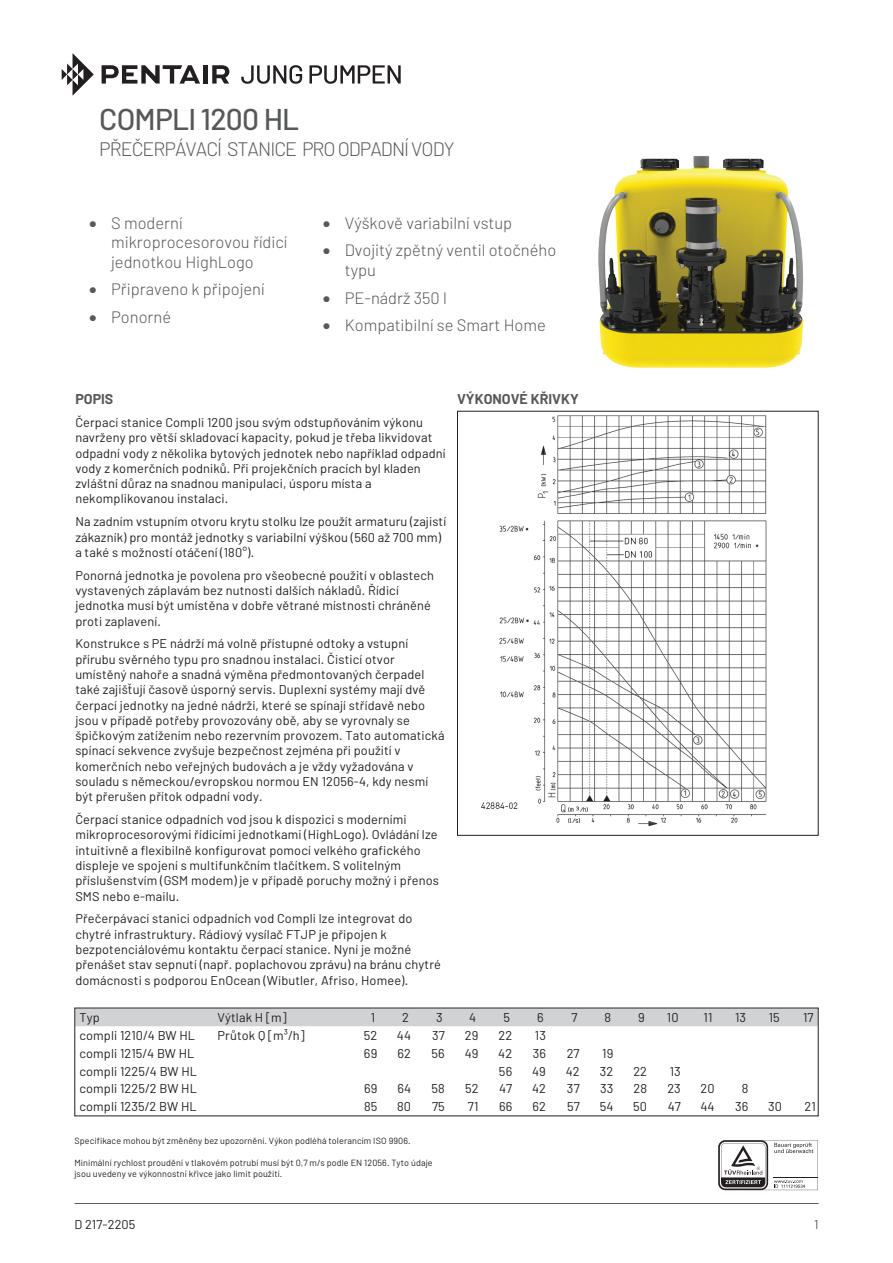
<style>
.page{position:relative;width:893px;height:1263px;background:#fff}
.page>*{position:absolute;margin:0;border:0;box-sizing:border-box;transform-origin:0 0}
.t1{font:500 30px "Barlow";letter-spacing:-.025em;color:#57585a}
.t2{font:300 19.5px "Barlow";letter-spacing:-.05em;color:#57585a}
.t3{font:300 16.5px/19.8px "Barlow";color:#57585a}
.t4{font:700 14.25px "Barlow";color:#57585a}
.t5{font:12.75px/15.3px "Barlow";letter-spacing:.01em;color:#231f20}
.t6{font:12.75px "Barlow";color:#57585a}
.t7{font:9px/10.8px "Barlow";letter-spacing:.01em;color:#231f20}
</style>
<div class="page">
<hr style="left:74px;top:1203px;width:745px;height:1px;background:#57585a">
<img style="left:598px;top:156px;width:206px;height:212px">
<img style="left:481px;top:415px;width:286px;height:412px">
<div style="left:457px;top:411px;width:362px;height:425px;border:1px solid #231f20"></div>
<div style="left:76px;top:1010px;width:741px;height:16px;background:#d1d2d4"></div>
<svg style="left:718px;top:1140px;width:100px;height:50px"></svg>
<svg style="left:241px;top:65px;width:61px;height:19px"></svg>
<svg style="left:309px;top:65px;width:92px;height:19px"></svg>
<svg style="left:62px;top:53px;width:32px;height:43px"></svg>
<svg style="left:102px;top:65px;width:98px;height:19px"></svg>
<hr style="left:203px;top:65px;width:4px;height:19px;background:#231f20">
<svg style="left:212px;top:65px;width:17px;height:19px"></svg>
<h1 class="t1" style="left:99px;top:100px;width:202px">COMPLI 1200 HL</h1>
<h2 class="t2" style="left:99px;top:136px;width:357px">PŘEČERPÁVACÍ STANICE PRO ODPADNÍ VODY</h2>
<p class="t3" style="left:111px;top:212px;width:178px;text-indent:-22px">• S moderní mikroprocesorovou řídicí jednotkou HighLogo</p>
<p class="t3" style="left:89px;top:279px;width:177px">• Připraveno k připojení</p>
<p class="t3" style="left:89px;top:306px;width:83px">• Ponorné</p>
<p class="t3" style="left:323px;top:213px;width:191px">• Výškově variabilní vstup</p>
<p class="t3" style="left:345px;top:240px;width:213px;text-indent:-22px">• Dvojitý zpětný ventil otočného typu</p>
<p class="t3" style="left:323px;top:287px;width:125px">• PE-nádrž 350 l</p>
<p class="t3" style="left:323px;top:315px;width:225px">• Kompatibilní se Smart Home</p>
<p class="t4" style="left:75px;top:390px;width:40px">POPIS</p>
<p class="t4" style="left:457px;top:390px;width:123px">VÝKONOVÉ KŘIVKY</p>
<p class="t5" style="left:75px;top:414px;width:372px">Čerpací stanice Compli 1200 jsou svým odstupňováním výkonu navrženy pro větší skladovací kapacity, pokud je třeba likvidovat odpadní vody z několika bytových jednotek nebo například odpadní vody z komerčních podniků. Při projekčních pracích byl kladen zvláštní důraz na snadnou manipulaci, úsporu místa a nekomplikovanou instalaci.</p>
<p class="t5" style="left:75px;top:514px;width:372px">Na zadním vstupním otvoru krytu stolku lze použít armaturu (zajistí zákazník) pro montáž jednotky s variabilní výškou (560 až 700 mm) a také s možností otáčení (180°).</p>
<p class="t5" style="left:75px;top:567px;width:360px">Ponorná jednotka je povolena pro všeobecné použití v oblastech vystavených záplavám bez nutnosti dalších nákladů. Řídicí jednotka musí být umístěna v dobře větrané místnosti chráněné proti zaplavení.</p>
<p class="t5" style="left:75px;top:636px;width:371px">Konstrukce s PE nádrží má volně přístupné odtoky a vstupní přírubu svěrného typu pro snadnou instalaci. Čisticí otvor umístěný nahoře a snadná výměna předmontovaných čerpadel také zajišťují časově úsporný servis. Duplexní systémy mají dvě čerpací jednotky na jedné nádrži, které se spínají střídavě nebo jsou v případě potřeby provozovány obě, aby se vyrovnaly se špičkovým zatížením nebo rezervním provozem. Tato automatická spínací sekvence zvyšuje bezpečnost zejména při použití v komerčních nebo veřejných budovách a je vždy vyžadována v souladu s německou/evropskou normou EN 12056-4, kdy nesmí být přerušen přítok odpadní vody.</p>
<p class="t5" style="left:75px;top:812px;width:365px">Čerpací stanice odpadních vod jsou k dispozici s moderními mikroprocesorovými řídicími jednotkami (HighLogo). Ovládání lze intuitivně a flexibilně konfigurovat pomocí velkého grafického displeje ve spojení s multifunkčním tlačítkem. S volitelným příslušenstvím (GSM modem) je v případě poruchy možný i přenos SMS nebo e-mailu.</p>
<p class="t5" style="left:75px;top:911px;width:367px">Přečerpávací stanici odpadních vod Compli lze integrovat do chytré infrastruktury. Rádiový vysílač FTJP je připojen k bezpotenciálovému kontaktu čerpací stanice. Nyní je možné přenášet stav sepnutí (např. poplachovou zprávu) na bránu chytré domácnosti s podporou EnOcean (Wibutler, Afriso, Homee).</p>
<p class="t5" style="left:79px;top:1009px;width:22px">Typ</p>
<p class="t5" style="left:218px;top:1009px;width:70px">Výtlak H [m]</p>
<p class="t5" style="left:371px;top:1009px;width:6px">1</p>
<p class="t5" style="left:402px;top:1009px;width:8px">2</p>
<p class="t5" style="left:436px;top:1009px;width:8px">3</p>
<p class="t5" style="left:469px;top:1009px;width:9px">4</p>
<p class="t5" style="left:503px;top:1009px;width:8px">5</p>
<p class="t5" style="left:537px;top:1009px;width:8px">6</p>
<p class="t5" style="left:571px;top:1009px;width:8px">7</p>
<p class="t5" style="left:605px;top:1009px;width:8px">8</p>
<p class="t5" style="left:638px;top:1009px;width:8px">9</p>
<p class="t5" style="left:667px;top:1009px;width:13px">10</p>
<p class="t5" style="left:703px;top:1009px;width:10px">11</p>
<p class="t5" style="left:735px;top:1009px;width:13px">13</p>
<p class="t5" style="left:769px;top:1009px;width:13px">15</p>
<p class="t5" style="left:803px;top:1009px;width:12px">17</p>
<p class="t5" style="left:79px;top:1027px;width:117px">compli 1210/4 BW HL</p>
<p class="t5" style="left:218px;top:1027px;width:89px">Průtok Q [m³/h]</p>
<p class="t5" style="left:364px;top:1027px;width:15px">52</p>
<p class="t5" style="left:397px;top:1027px;width:16px">44</p>
<p class="t5" style="left:432px;top:1027px;width:14px">37</p>
<p class="t5" style="left:465px;top:1027px;width:15px">29</p>
<p class="t5" style="left:498px;top:1027px;width:15px">22</p>
<p class="t5" style="left:535px;top:1027px;width:13px">13</p>
<p class="t5" style="left:79px;top:1045px;width:117px">compli 1215/4 BW HL</p>
<p class="t5" style="left:364px;top:1045px;width:15px">69</p>
<p class="t5" style="left:397px;top:1045px;width:15px">62</p>
<p class="t5" style="left:431px;top:1045px;width:15px">56</p>
<p class="t5" style="left:465px;top:1045px;width:15px">49</p>
<p class="t5" style="left:498px;top:1045px;width:15px">42</p>
<p class="t5" style="left:533px;top:1045px;width:15px">36</p>
<p class="t5" style="left:567px;top:1045px;width:14px">27</p>
<p class="t5" style="left:602px;top:1045px;width:13px">19</p>
<p class="t5" style="left:79px;top:1063px;width:119px">compli 1225/4 BW HL</p>
<p class="t5" style="left:499px;top:1063px;width:15px">56</p>
<p class="t5" style="left:532px;top:1063px;width:15px">49</p>
<p class="t5" style="left:566px;top:1063px;width:15px">42</p>
<p class="t5" style="left:600px;top:1063px;width:15px">32</p>
<p class="t5" style="left:633px;top:1063px;width:15px">22</p>
<p class="t5" style="left:670px;top:1063px;width:13px">13</p>
<p class="t5" style="left:79px;top:1081px;width:119px">compli 1225/2 BW HL</p>
<p class="t5" style="left:364px;top:1081px;width:15px">69</p>
<p class="t5" style="left:397px;top:1081px;width:15px">64</p>
<p class="t5" style="left:431px;top:1081px;width:15px">58</p>
<p class="t5" style="left:465px;top:1081px;width:15px">52</p>
<p class="t5" style="left:499px;top:1081px;width:15px">47</p>
<p class="t5" style="left:532px;top:1081px;width:15px">42</p>
<p class="t5" style="left:567px;top:1081px;width:14px">37</p>
<p class="t5" style="left:600px;top:1081px;width:15px">33</p>
<p class="t5" style="left:634px;top:1081px;width:15px">28</p>
<p class="t5" style="left:667px;top:1081px;width:15px">23</p>
<p class="t5" style="left:700px;top:1081px;width:16px">20</p>
<p class="t5" style="left:742px;top:1081px;width:8px">8</p>
<p class="t5" style="left:80px;top:1099px;width:119px">compli 1235/2 BW HL</p>
<p class="t5" style="left:364px;top:1099px;width:15px">85</p>
<p class="t5" style="left:397px;top:1099px;width:15px">80</p>
<p class="t5" style="left:432px;top:1099px;width:14px">75</p>
<p class="t5" style="left:468px;top:1099px;width:12px">71</p>
<p class="t5" style="left:499px;top:1099px;width:15px">66</p>
<p class="t5" style="left:532px;top:1099px;width:15px">62</p>
<p class="t5" style="left:567px;top:1099px;width:14px">57</p>
<p class="t5" style="left:600px;top:1099px;width:15px">54</p>
<p class="t5" style="left:633px;top:1099px;width:15px">50</p>
<p class="t5" style="left:668px;top:1099px;width:15px">47</p>
<p class="t5" style="left:700px;top:1099px;width:16px">44</p>
<p class="t5" style="left:735px;top:1099px;width:15px">36</p>
<p class="t5" style="left:768px;top:1099px;width:15px">30</p>
<p class="t5" style="left:805px;top:1099px;width:13px">21</p>
<p class="t7" style="left:74px;top:1135px;width:338px">Specifikace mohou být změněny bez upozornění. Výkon podléhá tolerancím ISO 9906.</p>
<p class="t7" style="left:74px;top:1157px;width:360px">Minimální rychlost proudění v tlakovém potrubí musí být 0,7 m/s podle EN 12056. Tyto údaje jsou uvedeny ve výkonnostní křivce jako limit použití.</p>
<p class="t5" style="left:74px;top:1216px;width:63px">D 217-2205</p>
<p class="t6" style="left:814px;top:1216px;width:6px">1</p>
</div>
